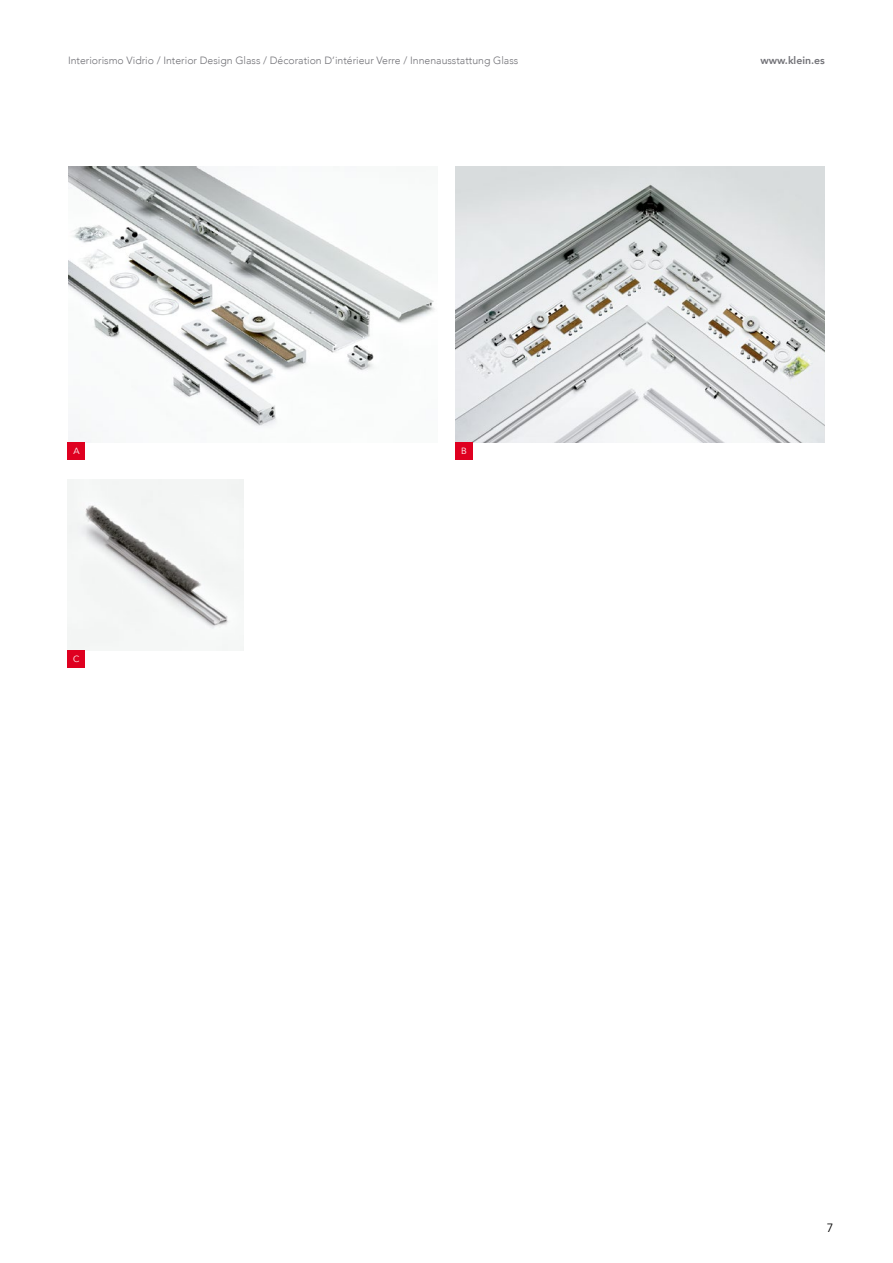
<style>
.page{position:relative;width:893px;height:1263px;background:#fff}
.page>*{position:absolute;margin:0;border:0;box-sizing:border-box;transform-origin:0 0}
.t1{font:12px "Avenir";color:#000}
.t2{font:300 10.5px "Avenir";color:#727277}
.t3{font:800 10.5px "Avenir";color:#727277}
.t4{font:9px "Avenir";color:#fff}
</style>
<div class="page">
<img style="left:68px;top:166px;width:367px;height:276px">
<img style="left:455px;top:166px;width:370px;height:276px">
<img style="left:68px;top:480px;width:176px;height:171px">
<div style="left:68px;top:442px;width:17px;height:17px;background:#df0020"></div>
<div style="left:68px;top:651px;width:17px;height:17px;background:#df0020"></div>
<div style="left:455px;top:442px;width:17px;height:17px;background:#df0020"></div>
<p class="t2" style="left:68px;top:54px;width:452px">Interiorismo Vidrio / Interior Design Glass / Décoration D’intérieur Verre / Innenausstattung Glass</p>
<p class="t4" style="left:73px;top:445px;width:8px">A</p>
<p class="t4" style="left:73px;top:654px;width:8px">C</p>
<p class="t4" style="left:461px;top:445px;width:7px">B</p>
<p class="t3" style="left:761px;top:52px;width:66px">www.klein.es</p>
<p class="t1" style="left:827px;top:1221px;width:8px">7</p>
</div>
